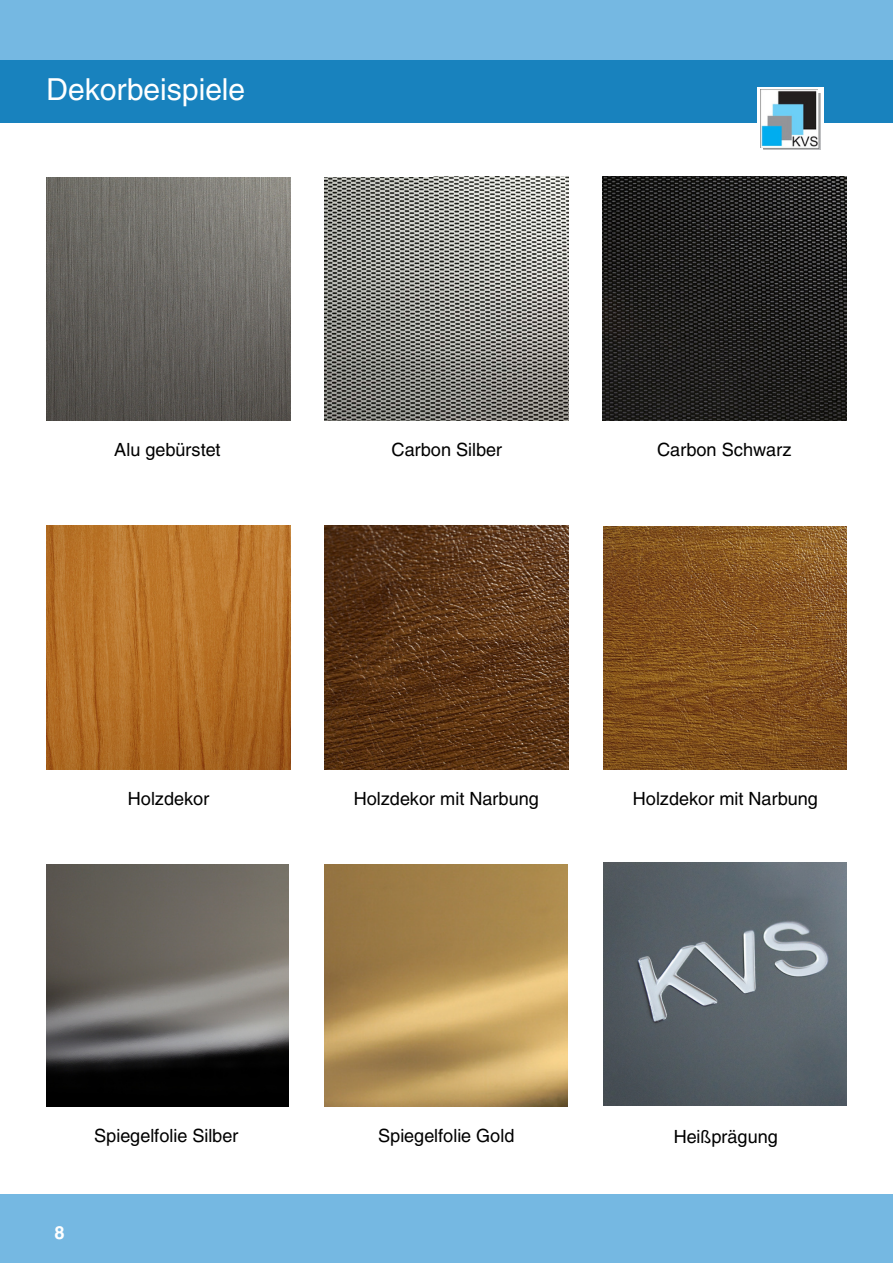
<style>
.page{position:relative;width:893px;height:1264px;background:#fff}
.page>*{position:absolute;margin:0;border:0;box-sizing:border-box;transform-origin:0 0}
.t1{font:30px "Helios";color:#fff}
.t2{font:18px "Helios";color:#000}
.t3{font:700 18px "Helios";color:#fff}
</style>
<div class="page">
<div style="left:0;top:51px;width:892px;height:72px;background:#1882be"></div>
<div style="left:0;top:0;width:892px;height:60px;background:#75b8e2"></div>
<div style="left:0;top:1194px;width:892px;height:68px;background:#75b8e2"></div>
<img style="left:46px;top:177px;width:244px;height:243px">
<img style="left:325px;top:176px;width:244px;height:244px">
<img style="left:602px;top:176px;width:244px;height:244px">
<img style="left:603px;top:863px;width:243px;height:242px">
<img style="left:603px;top:527px;width:243px;height:242px">
<img style="left:325px;top:864px;width:242px;height:242px">
<img style="left:46px;top:864px;width:243px;height:242px">
<img style="left:325px;top:525px;width:244px;height:244px">
<div style="left:757px;top:87px;width:66px;height:71px;background:#fff"></div>
<img style="left:760px;top:90px;width:60px;height:60px">
<img style="left:47px;top:525px;width:243px;height:244px">
<p class="t1" style="left:47px;top:70px;width:200px">Dekorbeispiele</p>
<p class="t2" style="left:114px;top:438px;width:108px">Alu gebürstet</p>
<p class="t2" style="left:391px;top:438px;width:112px">Carbon Silber</p>
<p class="t2" style="left:657px;top:438px;width:136px">Carbon Schwarz</p>
<p class="t2" style="left:128px;top:787px;width:83px">Holzdekor</p>
<p class="t2" style="left:632px;top:787px;width:187px">Holzdekor mit Narbung</p>
<p class="t2" style="left:354px;top:787px;width:187px">Holzdekor mit Narbung</p>
<p class="t2" style="left:94px;top:1123px;width:146px">Spiegelfolie Silber</p>
<p class="t2" style="left:378px;top:1123px;width:138px">Spiegelfolie Gold</p>
<p class="t2" style="left:673px;top:1124px;width:106px">Heißprägung</p>
<p class="t3" style="left:54px;top:1220px;width:12px">8</p>
</div>
